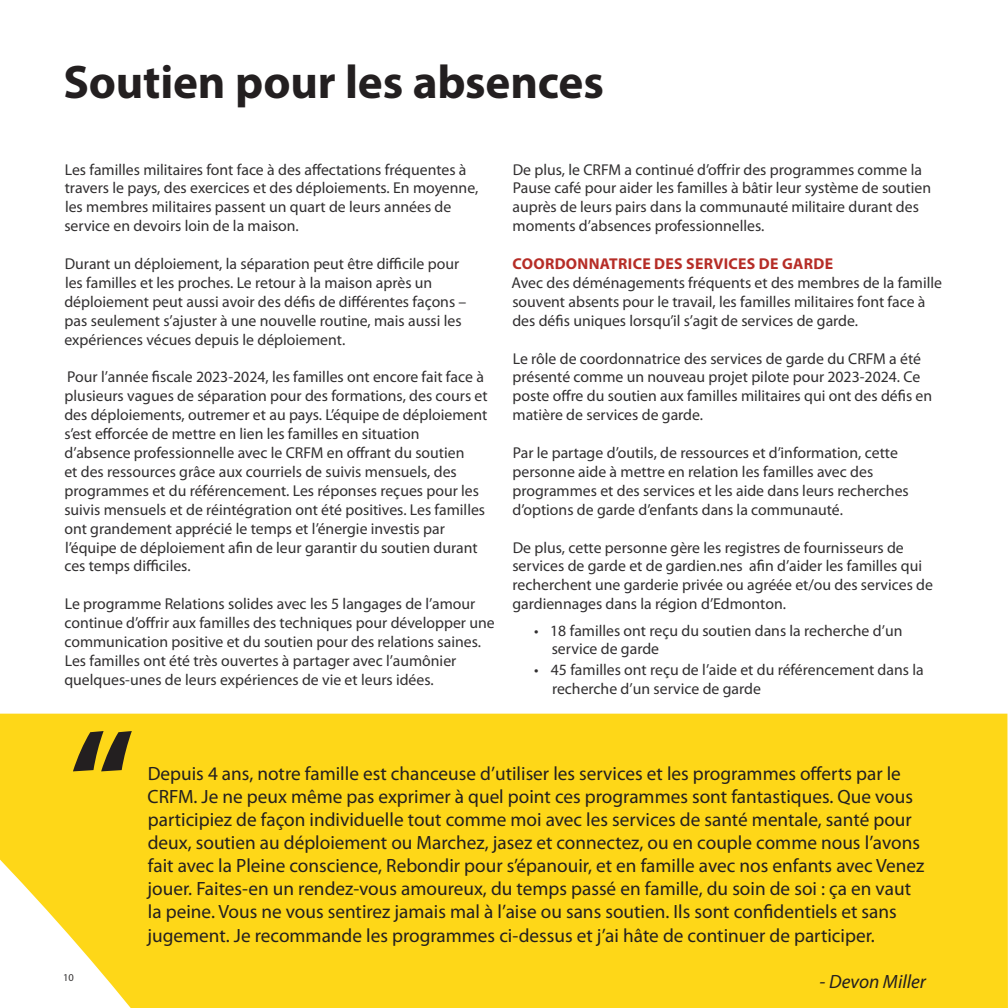
<style>
.page{position:relative;width:1008px;height:1008px;background:#fff}
.page>*{position:absolute;margin:0;border:0;box-sizing:border-box;transform-origin:0 0}
.t1{font:700 144.72px "Myriad Pro";color:#231f20}
.t2{font:700 47.25px "Myriad Pro";letter-spacing:-.005em;color:#231f20}
.t3{font:19.25px/23.1px "Myriad Pro";color:#231f20}
.t4{font:italic 19.25px "Myriad Pro";color:#231f20}
.t5{font:15.75px/18.9px "Myriad Pro";color:#312f30}
.t6{font:700 15.75px "Myriad Pro";letter-spacing:.02em;color:#b62d27}
.t7{font:10.5px "Myriad Pro";color:#312f30}
</style>
<div class="page">
<div style="left:0;top:714px;width:1008px;height:294px;background:#fed718"></div>
<p class="t2" style="left:63px;top:52px;width:542px">Soutien pour les absences</p>
<p class="t5" style="left:64px;top:160px;width:415px">Les familles militaires font face à des affectations fréquentes à travers le pays, des exercices et des déploiements. En moyenne, les membres militaires passent un quart de leurs années de service en devoirs loin de la maison.</p>
<p class="t5" style="left:64px;top:254px;width:404px">Durant un déploiement, la séparation peut être difficile pour les familles et les proches. Le retour à la maison après un déploiement peut aussi avoir des défis de différentes façons – pas seulement s’ajuster à une nouvelle routine, mais aussi les expériences vécues depuis le déploiement.</p>
<p class="t5" style="left:64px;top:367px;width:425px">Pour l’année fiscale 2023-2024, les familles ont encore fait face à plusieurs vagues de séparation pour des formations, des cours et des déploiements, outremer et au pays. L’équipe de déploiement s’est efforcée de mettre en lien les familles en situation d’absence professionnelle avec le CRFM en offrant du soutien<br>et des ressources grâce aux courriels de suivis mensuels, des programmes et du référencement. Les réponses reçues pour les suivis mensuels et de réintégration ont été positives. Les familles ont grandement apprécié le temps et l’énergie investis par l’équipe de déploiement afin de leur garantir du soutien durant ces temps difficiles.</p>
<p class="t5" style="left:64px;top:594px;width:432px">Le programme Relations solides avec les 5 langages de l’amour continue d’offrir aux familles des techniques pour développer une communication positive et du soutien pour des relations saines.<br>Les familles ont été très ouvertes à partager avec l’aumônier quelques-unes de leurs expériences de vie et leurs idées.</p>
<p class="t5" style="left:512px;top:160px;width:420px">De plus, le CRFM a continué d’offrir des programmes comme la Pause café pour aider les familles à bâtir leur système de soutien auprès de leurs pairs dans la communauté militaire durant des moments d’absences professionnelles.</p>
<p class="t6" style="left:513px;top:253px;width:322px">COORDONNATRICE DES SERVICES DE GARDE</p>
<p class="t5" style="left:512px;top:273px;width:432px">Avec des déménagements fréquents et des membres de la famille souvent absents pour le travail, les familles militaires font face à des défis uniques lorsqu’il s’agit de services de garde.</p>
<p class="t5" style="left:513px;top:349px;width:421px">Le rôle de coordonnatrice des services de garde du CRFM a été présenté comme un nouveau projet pilote pour 2023-2024. Ce poste offre du soutien aux familles militaires qui ont des défis en matière de services de garde.</p>
<p class="t5" style="left:512px;top:443px;width:398px">Par le partage d’outils, de ressources et d’information, cette personne aide à mettre en relation les familles avec des programmes et des services et les aide dans leurs recherches d’options de garde d’enfants dans la communauté.</p>
<p class="t5" style="left:512px;top:538px;width:422px">De plus, cette personne gère les registres de fournisseurs de services de garde et de gardien.nes afin d’aider les familles qui recherchent une garderie privée ou agréée et/ou des services de gardiennages dans la région d’Edmonton.</p>
<p class="t5" style="left:552px;top:621px;width:352px;text-indent:-18px">• 18 familles ont reçu du soutien dans la recherche d’un service de garde</p>
<p class="t5" style="left:552px;top:660px;width:373px;text-indent:-18px">• 45 familles ont reçu de l’aide et du référencement dans la recherche d’un service de garde</p>
<p class="t1" style="left:69px;top:687px;width:67px">“</p>
<p class="t7" style="left:63px;top:971px;width:12px">10</p>
<p class="t3" style="left:148px;top:762px;width:779px">Depuis 4 ans, notre famille est chanceuse d’utiliser les services et les programmes offerts par le CRFM. Je ne peux même pas exprimer à quel point ces programmes sont fantastiques. Que vous participiez de façon individuelle tout comme moi avec les services de santé mentale, santé pour deux, soutien au déploiement ou Marchez, jasez et connectez, ou en couple comme nous l’avons fait avec la Pleine conscience, Rebondir pour s’épanouir, et en famille avec nos enfants avec Venez jouer. Faites-en un rendez-vous amoureux, du temps passé en famille, du soin de soi : ça en vaut la peine. Vous ne vous sentirez jamais mal à l’aise ou sans soutien. Ils sont confidentiels et sans jugement. Je recommande les programmes ci-dessus et j’ai hâte de continuer de participer.</p>
<p class="t4" style="left:820px;top:969px;width:108px">- Devon Miller</p>
</div>
